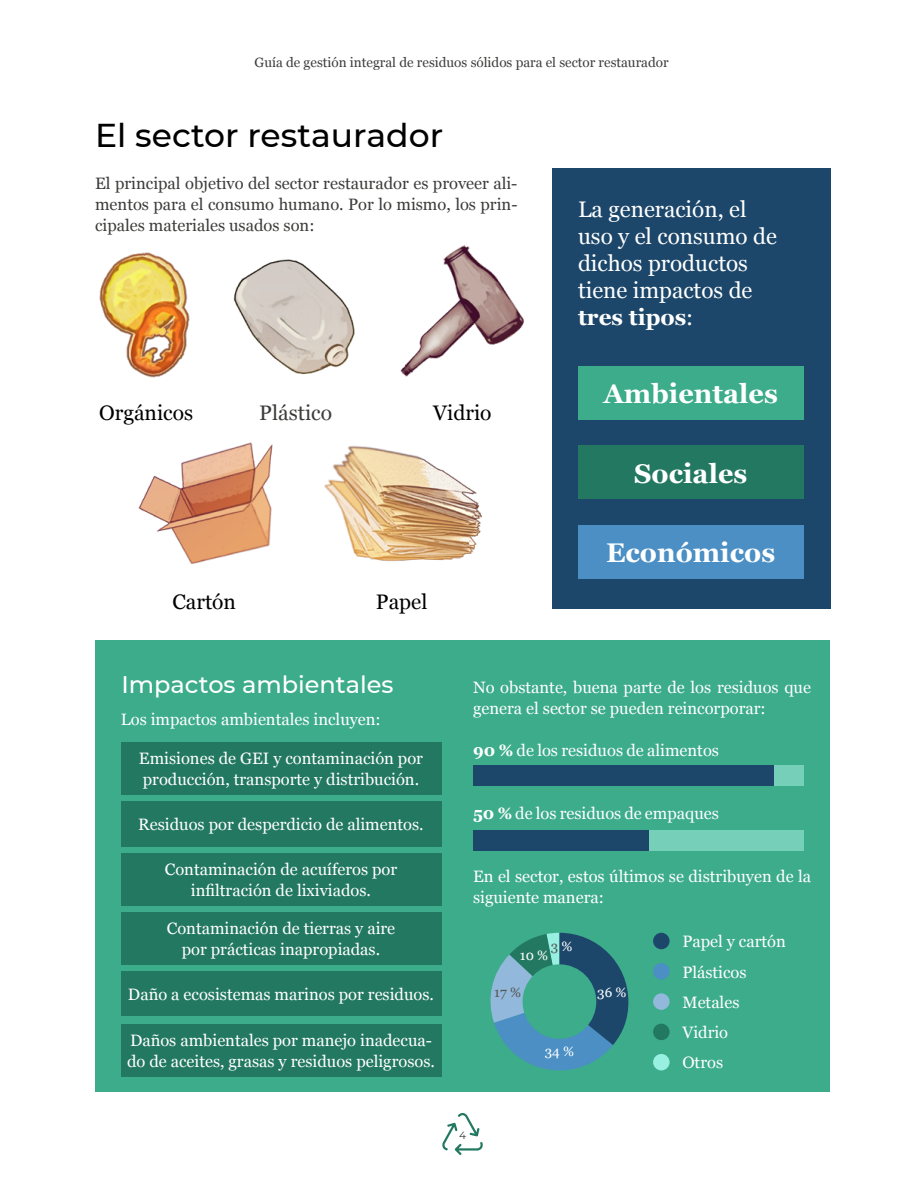
<style>
.page{position:relative;width:918px;height:1188px;background:#fff}
.page>*{position:absolute;margin:0;border:0;box-sizing:border-box;transform-origin:0 0}
.t1{font:500 33px "Montserrat";color:#000}
.t2{font:700 27px "Georgia";color:#fff}
.t3{font:500 24px "Montserrat";color:#fff}
.t4{font:22.5px/27px "Georgia";color:#fff}
.t5{font:21px "Georgia";color:#000}
.t6{font:21px "Georgia";color:#3c3c3b}
.t7{font:16.5px/21px "Georgia";color:#fff}
.t8{font:16.5px/21px "Georgia";color:#3c3c3b;text-align:justify}
.t9{font:13.5px "Georgia";color:#3c3c3b}
.t10{font:13.5px "Georgia";color:#fff}
.t11{font:13.5px "Georgia";color:#575756}
.t12{font:10.5px "Montserrat";color:#3c3c3b}
.s1{font-weight:700}
.s2{color:#fff}
</style>
<div class="page">
<div style="left:95px;top:641px;width:735px;height:451px;background:#3cac8b"></div>
<div style="left:552px;top:168px;width:278px;height:441px;background:#1c476a"></div>
<div style="left:578px;top:446px;width:225px;height:54px;background:#227860"></div>
<div style="left:578px;top:366px;width:225px;height:54px;background:#3cac8b"></div>
<div style="left:578px;top:525px;width:225px;height:54px;background:#4b8fc4"></div>
<svg style="left:442px;top:1113px;width:41px;height:42px"></svg>
<img style="left:99px;top:252px;width:91px;height:126px">
<img style="left:233px;top:259px;width:122px;height:116px">
<img style="left:400px;top:245px;width:124px;height:132px">
<img style="left:138px;top:442px;width:135px;height:122px">
<img style="left:324px;top:446px;width:158px;height:116px">
<svg style="left:490px;top:933px;width:138px;height:138px"></svg>
<div style="left:523px;top:964px;width:73px;height:75px;background:#3cac8b;border-radius:50%"></div>
<div style="left:473px;top:765px;width:308px;height:21px;background:#1c476a"></div>
<div style="left:774px;top:765px;width:29px;height:21px;background:#76cfb9"></div>
<div style="left:473px;top:830px;width:308px;height:20px;background:#1c476a"></div>
<div style="left:649px;top:830px;width:154px;height:20px;background:#76cfb9"></div>
<div style="left:653px;top:933px;width:17px;height:16px;background:#1c476a;border-radius:50%"></div>
<div style="left:653px;top:963px;width:17px;height:17px;background:#4b8fc4;border-radius:50%"></div>
<div style="left:653px;top:993px;width:17px;height:17px;background:#92b9db;border-radius:50%"></div>
<div style="left:653px;top:1024px;width:17px;height:16px;background:#227860;border-radius:50%"></div>
<div style="left:653px;top:1054px;width:17px;height:16px;background:#97f0e0;border-radius:50%"></div>
<div style="left:121px;top:742px;width:320px;height:53px;background:#227860"></div>
<div style="left:121px;top:802px;width:320px;height:45px;background:#227860"></div>
<div style="left:121px;top:853px;width:320px;height:52px;background:#227860"></div>
<div style="left:121px;top:912px;width:320px;height:52px;background:#227860"></div>
<div style="left:121px;top:971px;width:320px;height:45px;background:#227860"></div>
<div style="left:121px;top:1024px;width:320px;height:53px;background:#227860"></div>
<p class="t9" style="left:255px;top:53px;width:416px">Guía de gestión integral de residuos sólidos para el sector restaurador</p>
<h1 class="t1" style="left:95px;top:112px;width:350px">El sector restaurador</h1>
<p class="t8" style="left:95px;top:172px;width:424px">El principal objetivo del sector restaurador es proveer ali&shy;mentos para el consumo humano. Por lo mismo, los prin&shy;cipales materiales usados son:</p>
<p class="t6" style="left:259px;top:397px;width:74px">Plástico</p>
<p class="t5" style="left:99px;top:397px;width:95px">Orgánicos</p>
<p class="t5" style="left:433px;top:397px;width:60px">Vidrio</p>
<p class="t5" style="left:172px;top:586px;width:65px">Cartón</p>
<p class="t5" style="left:376px;top:586px;width:53px">Papel</p>
<h3 class="t4" style="left:578px;top:194px;width:200px">La generación, el uso y el consumo de dichos productos tiene impactos de <span class="s1">tres tipos</span>:</h3>
<h2 class="t2" style="left:604px;top:374px;width:176px">Ambientales</h2>
<h2 class="t2" style="left:634px;top:453px;width:115px">Sociales</h2>
<h2 class="t2" style="left:606px;top:532px;width:170px">Económicos</h2>
<h3 class="t3" style="left:122px;top:668px;width:274px">Impactos ambientales</h3>
<p class="t7" style="left:121px;top:709px;width:261px">Los impactos ambientales incluyen:</p>
<p class="t7" style="left:139px;top:747px;width:286px">Emisiones de GEI y contaminación por producción, transporte y distribución.</p>
<p class="t7" style="left:138px;top:813px;width:287px">Residuos por desperdicio de alimentos.</p>
<p class="t7" style="left:165px;top:858px;width:234px;text-align:center">Contaminación de acuíferos por infiltración de lixiviados.</p>
<p class="t7" style="left:167px;top:917px;width:230px;text-align:center">Contaminación de tierras y aire por prácticas inapropiadas.</p>
<p class="t7" style="left:128px;top:983px;width:308px">Daño a ecosistemas marinos por residuos.</p>
<p class="t7" style="left:127px;top:1030px;width:309px">Daños ambientales por manejo inadecua&shy;do de aceites, grasas y residuos peligrosos.</p>
<p class="t7" style="left:473px;top:676px;width:340px">No obstante, buena parte de los residuos que genera el sector se pueden reincorporar:</p>
<p class="t7" style="left:473px;top:739px;width:247px"><span class="s1">90 %</span> de los residuos de alimentos</p>
<p class="t7" style="left:473px;top:802px;width:248px"><span class="s1">50 %</span> de los residuos de empaques</p>
<p class="t7" style="left:473px;top:865px;width:340px">En el sector, estos últimos se distribuyen de la siguiente manera:</p>
<p class="t12" style="left:459px;top:1128px;width:8px">4</p>
<p class="t11" style="left:551px;top:936px;width:23px">3 <span class="s2">%</span></p>
<p class="t7" style="left:682px;top:926px;width:105px;line-height:30.3px">Papel y cartón<br>Plásticos<br>Metales<br>Vidrio<br>Otros</p>
<p class="t10" style="left:520px;top:945px;width:30px">10 %</p>
<p class="t10" style="left:597px;top:983px;width:31px">36 %</p>
<p class="t11" style="left:494px;top:983px;width:28px">17 %</p>
<p class="t10" style="left:545px;top:1042px;width:31px">34 %</p>
</div>
